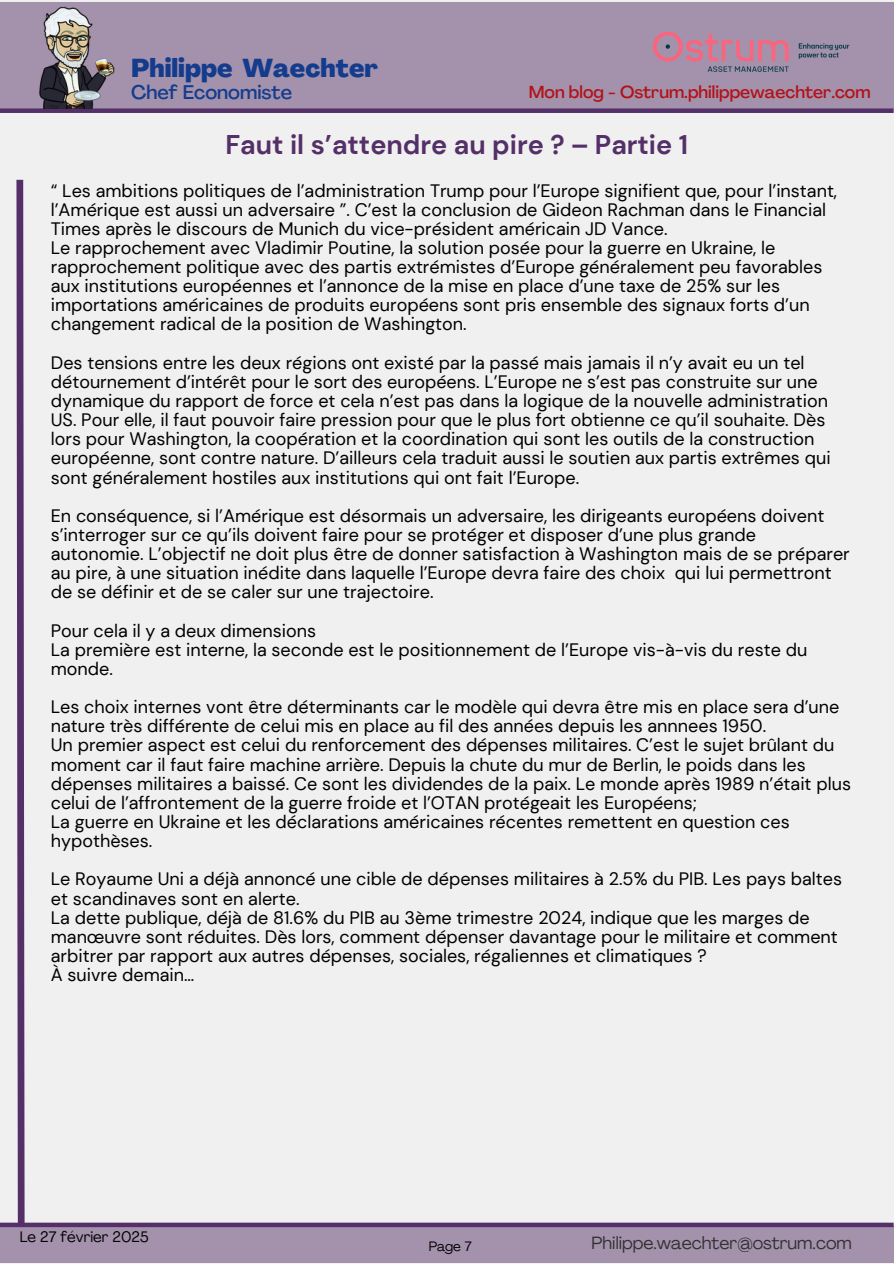
<style>
.page{position:relative;width:894px;height:1264px;background:#fff}
.page>*{position:absolute;margin:0;border:0;box-sizing:border-box;transform-origin:0 0}
.t1{font:700 27px "DM Sans";color:#553068}
.t2{font:800 25.5px "Agrandir";color:#143c8d}
.t3{font:500 19.5px "Agrandir";color:#143c8d}
.t4{font:18px/19.2px "DM Sans";color:#000}
.t5{font:17.55px "Agrandir";color:#313131}
.t6{font:500 17.1px "Agrandir";color:#b21218}
.t7{font:15px "Agrandir";color:#000}
.t8{font:13.5px "Agrandir";color:#000}
</style>
<div class="page">
<div style="left:0;top:0;width:893px;height:1263px;background:#f0f0f0"></div>
<div style="left:0;top:108px;width:893px;height:5px;background:#553068"></div>
<div style="left:0;top:1225px;width:893px;height:37px;background:#a492ad"></div>
<div style="left:0;top:1222px;width:893px;height:5px;background:#553068"></div>
<div style="left:0;top:2px;width:893px;height:106px;background:#a492ad"></div>
<img style="left:39px;top:6px;width:76px;height:102px">
<svg style="left:13px;top:179px;width:15px;height:1049px"></svg>
<img style="left:652px;top:31px;width:198px;height:41px">
<h3 class="t2" style="left:131px;top:57px;width:248px">Philippe Waechter</h3>
<h3 class="t3" style="left:131px;top:84px;width:162px">Chef Economiste</h3>
<p class="t6" style="left:528px;top:85px;width:343px">Mon blog - Ostrum.philippewaechter.com</p>
<h3 class="t1" style="left:225px;top:127px;width:464px">Faut il s’attendre au pire ? – Partie 1</h3>
<p class="t4" style="left:51px;top:181px;width:787px">“ Les ambitions politiques de l’administration Trump pour l’Europe signifient que, pour l’instant, l’Amérique est aussi un adversaire ”. C’est la conclusion de Gideon Rachman dans le Financial Times après le discours de Munich du vice-président américain JD Vance.<br>Le rapprochement avec Vladimir Poutine, la solution posée pour la guerre en Ukraine, le rapprochement politique avec des partis extrémistes d’Europe généralement peu favorables aux institutions européennes et l’annonce de la mise en place d’une taxe de 25% sur les importations américaines de produits européens sont pris ensemble des signaux forts d’un changement radical de la position de Washington.</p>
<h1 class="t4" style="left:51px;top:353px;width:781px">Des tensions entre les deux régions ont existé par la passé mais jamais il n’y avait eu un tel détournement d’intérêt pour le sort des européens. L’Europe ne s’est pas construite sur une dynamique du rapport de force et cela n’est pas dans la logique de la nouvelle administration US. Pour elle, il faut pouvoir faire pression pour que le plus fort obtienne ce qu’il souhaite. Dès lors pour Washington, la coopération et la coordination qui sont les outils de la construction européenne, sont contre nature. D’ailleurs cela traduit aussi le soutien aux partis extrêmes qui sont généralement hostiles aux institutions qui ont fait l’Europe.</h1>
<p class="t4" style="left:51px;top:506px;width:800px">En conséquence, si l’Amérique est désormais un adversaire, les dirigeants européens doivent s’interroger sur ce qu’ils doivent faire pour se protéger et disposer d’une plus grande autonomie. L’objectif ne doit plus être de donner satisfaction à Washington mais de se préparer au pire, à une situation inédite dans laquelle l’Europe devra faire des choix qui lui permettront de se définir et de se caler sur une trajectoire.</p>
<h2 class="t4" style="left:51px;top:621px;width:757px">Pour cela il y a deux dimensions<br>La première est interne, la seconde est le positionnement de l’Europe vis-à-vis du reste du monde.</h2>
<p class="t4" style="left:51px;top:697px;width:801px">Les choix internes vont être déterminants car le modèle qui devra être mis en place sera d’une nature très différente de celui mis en place au fil des années depuis les annnees 1950.<br>Un premier aspect est celui du renforcement des dépenses militaires. C’est le sujet brûlant du moment car il faut faire machine arrière. Depuis la chute du mur de Berlin, le poids dans les dépenses militaires a baissé. Ce sont les dividendes de la paix. Le monde après 1989 n’était plus celui de l’affrontement de la guerre froide et l’OTAN protégeait les Européens;<br>La guerre en Ukraine et les déclarations américaines récentes remettent en question ces hypothèses.</p>
<h1 class="t4" style="left:51px;top:869px;width:792px">Le Royaume Uni a déjà annoncé une cible de dépenses militaires à 2.5% du PIB. Les pays baltes et scandinaves sont en alerte.<br>La dette publique, déjà de 81.6% du PIB au 3ème trimestre 2024, indique que les marges de manœuvre sont réduites. Dès lors, comment dépenser davantage pour le militaire et comment arbitrer par rapport aux autres dépenses, sociales, régaliennes et climatiques ?<br>À suivre demain…</h1>
<h3 class="t7" style="left:20px;top:1230px;width:130px">Le 27 février 2025</h3>
<h3 class="t8" style="left:428px;top:1241px;width:45px">Page 7</h3>
<h3 class="t5" style="left:591px;top:1235px;width:262px">Philippe.waechter@ostrum.com</h3>
</div>
